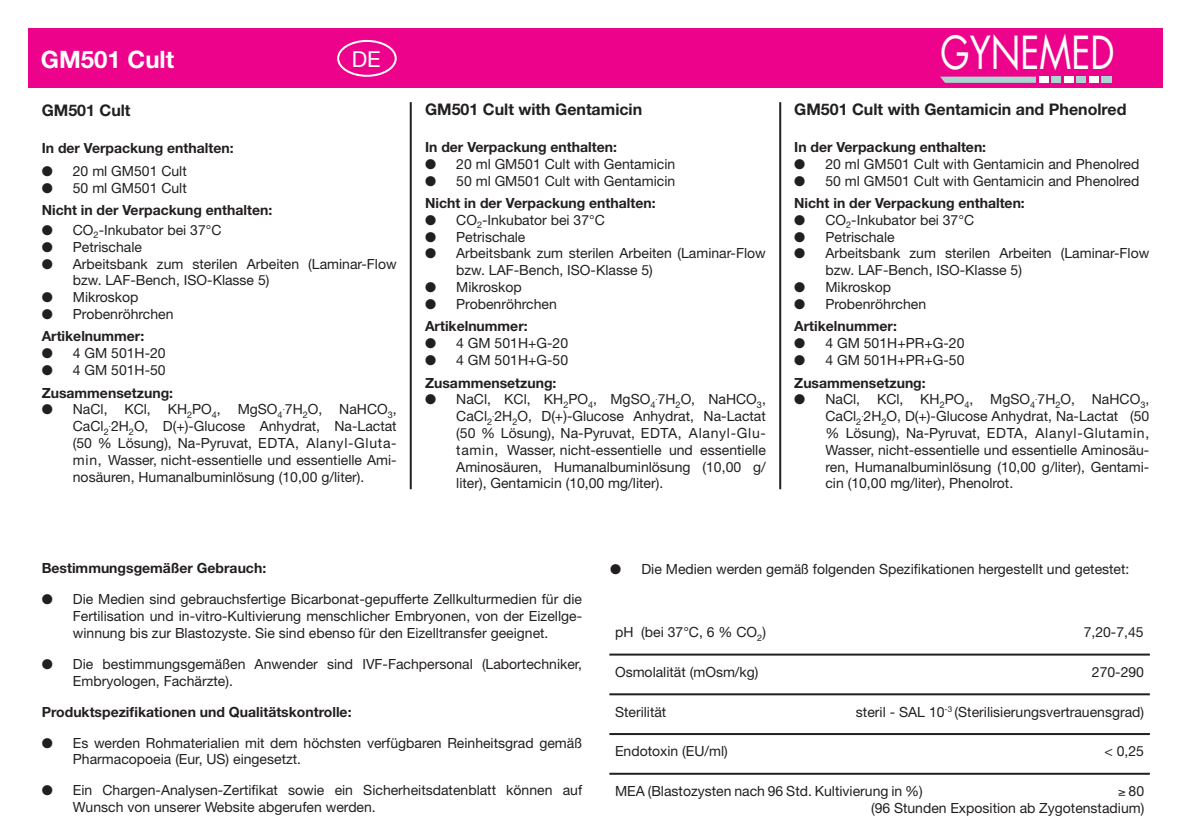
<style>
.page{position:relative;width:1191px;height:840px;background:#fff}
.page>*{position:absolute;margin:0;border:0;box-sizing:border-box;transform-origin:0 0}
.t1{font:44.4px "Futura LT";color:#fff;scale:.8 1}
.t2{font:700 24px "Helvetica Neue";color:#fff}
.t3{font:22px "Helvetica Neue";color:#fff}
.t4{font:700 16px "Helvetica Neue";color:#231f20}
.t5{font:14px/16.8px "Helvetica Neue";color:#231f20}
.t6{font:700 14px/22.4px "Helvetica Neue";color:#231f20}
.s1{font-weight:400}
.s2{font-weight:700}
</style>
<div class="page">
<hr style="left:410px;top:102px;width:2px;height:387px;background:#231f20">
<hr style="left:779px;top:102px;width:2px;height:387px;background:#231f20">
<hr style="left:609px;top:653px;width:540px;height:2px;background:#231f20">
<hr style="left:609px;top:693px;width:540px;height:2px;background:#231f20">
<hr style="left:609px;top:732px;width:540px;height:2px;background:#231f20">
<hr style="left:609px;top:772px;width:540px;height:2px;background:#231f20">
<div style="left:28px;top:28px;width:1134px;height:60px;background:#ed028c"></div>
<svg style="left:940px;top:77px;width:96px;height:6px"></svg>
<div style="left:1038px;top:77px;width:10px;height:6px;background:#fff"></div>
<div style="left:1051px;top:77px;width:9px;height:6px;background:#a9d8d0"></div>
<div style="left:1063px;top:77px;width:10px;height:6px;background:#fff"></div>
<div style="left:1076px;top:77px;width:9px;height:6px;background:#a9d8d0"></div>
<div style="left:1089px;top:77px;width:9px;height:6px;background:#fff"></div>
<div style="left:1101px;top:77px;width:10px;height:6px;background:#a9d8d0"></div>
<div style="left:337px;top:40px;width:60px;height:37px;border:2px solid #fff;border-radius:50%"></div>
<h2 class="t2" style="left:41px;top:44px;width:135px">GM501 Cult</h2>
<h3 class="t3" style="left:352px;top:46px;width:30px">DE</h3>
<h1 class="t1" style="left:940px;top:25px;width:219px">GYNEMED</h1>
<p class="t4" style="left:42px;top:100px;width:90px">GM501 Cult</p>
<p class="t4" style="left:425px;top:99px;width:219px">GM501 Cult with Gentamicin</p>
<p class="t4" style="left:794px;top:99px;width:334px">GM501 Cult with Gentamicin and Phenolred</p>
<p class="t6" style="left:42px;top:137px;width:193px">In der Verpackung enthalten:</p>
<p class="t5" style="left:42px;top:162px;width:147px">● 20 ml GM501 Cult</p>
<p class="t6" style="left:42px;top:176px;width:232px">● <span class="s1">50 ml GM501 Cult<br></span>Nicht in der Verpackung enthalten:</p>
<p class="t5" style="left:42px;top:221px;width:181px">● CO<sub>2</sub>-Inkubator bei 37°C</p>
<p class="t5" style="left:42px;top:238px;width:102px">● Petrischale</p>
<p class="t5" style="left:73px;top:255px;width:325px;text-indent:-31px">● Arbeitsbank zum sterilen Arbeiten (Laminar-Flow bzw. LAF-Bench, ISO-Klasse 5)</p>
<p class="t5" style="left:42px;top:288px;width:98px">● Mikroskop</p>
<p class="t5" style="left:42px;top:302px;width:133px;line-height:22.4px">● Probenröhrchen<br><span class="s2">Artikelnummer:</span></p>
<p class="t5" style="left:42px;top:344px;width:126px">● 4 GM 501H-20</p>
<p class="t6" style="left:42px;top:358px;width:133px">● <span class="s1">4 GM 501H-50<br></span>Zusammensetzung:</p>
<p class="t5" style="left:73px;top:400px;width:325px;text-align:justify;text-indent:-31px">● NaCl, KCl, KH<sub>2</sub>PO<sub>4</sub>, MgSO<sub>4</sub><sup>.</sup>7H<sub>2</sub>O, NaHCO<sub>3</sub>, CaCl<sub>2</sub><sup>.</sup>2H<sub>2</sub>O, D(+)-Glucose Anhydrat, Na-Lactat (50 % Lösung), Na-Pyruvat, EDTA, Alanyl-Gluta&shy;min, Wasser, nicht-essentielle und essentielle Ami&shy;nosäuren, Humanalbuminlösung (10,00 g/liter).</p>
<p class="t6" style="left:794px;top:135px;width:193px">In der Verpackung enthalten:</p>
<p class="t5" style="left:794px;top:155px;width:346px">● 20 ml GM501 Cult with Gentamicin and Phenolred</p>
<p class="t5" style="left:794px;top:169px;width:346px;line-height:22.4px">● 50 ml GM501 Cult with Gentamicin and Phenolred<br><span class="s2">Nicht in der Verpackung enthalten:</span></p>
<p class="t5" style="left:794px;top:211px;width:181px">● CO<sub>2</sub>-Inkubator bei 37°C</p>
<p class="t5" style="left:794px;top:228px;width:102px">● Petrischale</p>
<p class="t5" style="left:825px;top:245px;width:325px;text-indent:-31px">● Arbeitsbank zum sterilen Arbeiten (Laminar-Flow bzw. LAF-Bench, ISO-Klasse 5)</p>
<p class="t5" style="left:794px;top:278px;width:98px">● Mikroskop</p>
<p class="t5" style="left:794px;top:292px;width:133px;line-height:22.4px">● Probenröhrchen<br><span class="s2">Artikelnummer:</span></p>
<p class="t5" style="left:794px;top:334px;width:172px">● 4 GM 501H+PR+G-20</p>
<p class="t6" style="left:794px;top:348px;width:172px">● <span class="s1">4 GM 501H+PR+G-50<br></span>Zusammensetzung:</p>
<p class="t5" style="left:825px;top:390px;width:325px;text-align:justify;text-indent:-31px">● NaCl, KCl, KH<sub>2</sub>PO<sub>4</sub>, MgSO<sub>4</sub><sup>.</sup>7H<sub>2</sub>O, NaHCO<sub>3</sub>, CaCl<sub>2</sub><sup>.</sup>2H<sub>2</sub>O, D(+)-Glucose Anhydrat, Na-Lactat (50 % Lösung), Na-Pyruvat, EDTA, Alanyl-Glutamin, Wasser, nicht-essentielle und essentielle Aminosäu&shy;ren, Humanalbuminlösung (10,00 g/liter), Gentami&shy;cin (10,00 mg/liter), Phenolrot.</p>
<p class="t6" style="left:425px;top:135px;width:193px">In der Verpackung enthalten:</p>
<p class="t5" style="left:425px;top:155px;width:252px">● 20 ml GM501 Cult with Gentamicin</p>
<p class="t6" style="left:425px;top:169px;width:252px">● <span class="s1">50 ml GM501 Cult with Gentamicin<br></span>Nicht in der Verpackung enthalten:</p>
<p class="t5" style="left:425px;top:211px;width:181px">● CO<sub>2</sub>-Inkubator bei 37°C</p>
<p class="t5" style="left:425px;top:228px;width:102px">● Petrischale</p>
<p class="t5" style="left:456px;top:245px;width:311px;text-indent:-31px">● Arbeitsbank zum sterilen Arbeiten (Laminar-Flow bzw. LAF-Bench, ISO-Klasse 5)</p>
<p class="t5" style="left:425px;top:278px;width:98px">● Mikroskop</p>
<p class="t5" style="left:425px;top:292px;width:133px;line-height:22.4px">● Probenröhrchen<br><span class="s2">Artikelnummer:</span></p>
<p class="t5" style="left:425px;top:334px;width:145px">● 4 GM 501H+G-20</p>
<p class="t6" style="left:425px;top:348px;width:145px">● <span class="s1">4 GM 501H+G-50<br></span>Zusammensetzung:</p>
<p class="t5" style="left:456px;top:390px;width:311px;text-align:justify;text-indent:-31px">● NaCl, KCl, KH<sub>2</sub>PO<sub>4</sub>, MgSO<sub>4</sub><sup>.</sup>7H<sub>2</sub>O, NaHCO<sub>3</sub>, CaCl<sub>2</sub><sup>.</sup>2H<sub>2</sub>O, D(+)-Glucose Anhydrat, Na-Lactat (50 % Lösung), Na-Pyruvat, EDTA, Alanyl-Glu&shy;tamin, Wasser, nicht-essentielle und essentielle Aminosäuren, Humanalbuminlösung (10,00 g/ liter), Gentamicin (10,00 mg/liter).</p>
<p class="t6" style="left:42px;top:556px;width:226px">Bestimmungsgemäßer Gebrauch:</p>
<p class="t5" style="left:73px;top:590px;width:511px;text-align:justify;text-indent:-31px">● Die Medien sind gebrauchsfertige Bicarbonat-gepufferte Zellkulturmedien für die Fertilisation und in-vitro-Kultivierung menschlicher Embryonen, von der Eizellge&shy;winnung bis zur Blastozyste. Sie sind ebenso für den Eizelltransfer geeignet.</p>
<p class="t5" style="left:73px;top:654px;width:511px;text-indent:-31px">● Die bestimmungsgemäßen Anwender sind IVF-Fachpersonal (Labortechniker,<br>Embryologen, Fachärzte).</p>
<p class="t6" style="left:42px;top:699px;width:311px">Produktspezifikationen und Qualitätskontrolle:</p>
<p class="t5" style="left:73px;top:733px;width:511px;text-indent:-31px">● Es werden Rohmaterialien mit dem höchsten verfügbaren Reinheitsgrad gemäß<br>Pharmacopoeia (Eur, US) eingesetzt.</p>
<p class="t5" style="left:73px;top:781px;width:511px;text-indent:-31px">● Ein Chargen-Analysen-Zertifikat sowie ein Sicherheitsdatenblatt können auf<br>Wunsch von unserer Website abgerufen werden.</p>
<p class="t5" style="left:610px;top:559px;width:521px">● Die Medien werden gemäß folgenden Spezifikationen hergestellt und getestet:</p>
<p class="t5" style="left:615px;top:623px;width:152px">pH (bei 37°C, 6 % CO<sub>2</sub>)</p>
<p class="t5" style="left:1083px;top:623px;width:61px">7,20-7,45</p>
<p class="t5" style="left:615px;top:663px;width:145px">Osmolalität (mOsm/kg)</p>
<p class="t5" style="left:1091px;top:663px;width:54px">270-290</p>
<p class="t5" style="left:615px;top:702px;width:53px">Sterilität</p>
<p class="t5" style="left:856px;top:702px;width:290px">steril - SAL 10<sup>-3</sup> (Sterilisierungsvertrauensgrad)</p>
<p class="t5" style="left:615px;top:742px;width:114px">Endotoxin (EU/ml)</p>
<p class="t5" style="left:1104px;top:742px;width:41px">&lt; 0,25</p>
<p class="t5" style="left:615px;top:782px;width:309px">MEA (Blastozysten nach 96 Std. Kultivierung in %)</p>
<p class="t5" style="left:871px;top:782px;width:275px;text-align:right">≥ 80<br>(96 Stunden Exposition ab Zygotenstadium)</p>
</div>
